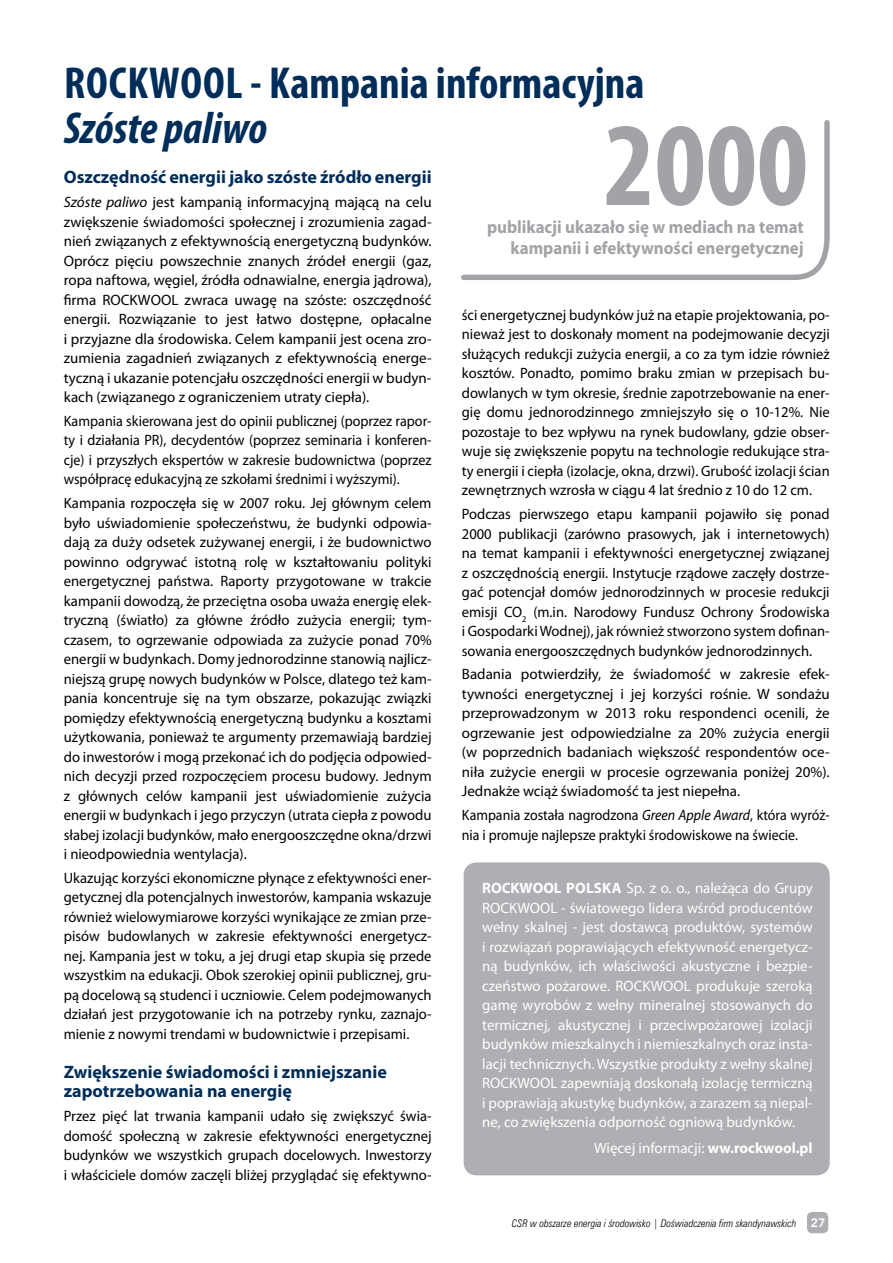
<style>
.page{position:relative;width:893px;height:1263px;background:#fff}
.page>*{position:absolute;margin:0;border:0;box-sizing:border-box;transform-origin:0 0}
.t1{font:700 condensed 120px "Myriad Pro";color:#a3a3a7}
.t2{font:700 condensed 45px "Myriad Pro";color:#002d59}
.t3{font:italic 700 condensed 45px "Myriad Pro";color:#002d59}
.t4{font:700 18px/19.5px "Myriad Pro";color:#002d59}
.t5{font:700 18px/21px "Myriad Pro";color:#a3a3a7;text-align:right;scale:.94 1}
.t6{font:15px/19.5px "Myriad Pro";color:#000;text-align:justify}
.t7{font:15px/19.5px "Myriad Pro";color:#fff;text-align:justify}
.t8{font:15px/19.5px "Myriad Pro";color:#000;text-align:justify;scale:.94 1}
.t9{font:15px/19.5px "Myriad Pro";color:#000;scale:.93 1}
.t10{font:700 15px "Myriad Pro";color:#fff}
.t11{font:10.5px "Zurich Lt Cn EU Italic";color:#000}
.s1{font-style:italic}
.s2{font-weight:700}
.s3{font-family:"News Goth EU Bold";font-size:12px;color:#fff}
</style>
<div class="page">
<div style="left:807px;top:1212px;width:21px;height:21px;background:#aeafb2;border-radius:5px"></div>
<div style="left:464px;top:862px;width:366px;height:313px;background:#aeafb2;border-radius:13px"></div>
<svg style="left:461px;top:120px;width:369px;height:160px"></svg>
<h2 class="t2" style="left:64px;top:54px;width:582px">Rockwool - Kampania informacyjna</h2>
<h2 class="t3" style="left:64px;top:100px;width:205px">Szóste paliwo</h2>
<h1 class="t1" style="left:604px;top:90px;width:206px">2000</h1>
<p class="t5" style="left:487px;top:216px;width:338px">publikacji ukazało się w mediach na temat kampanii i efektywności energetycznej</p>
<p class="t4" style="left:64px;top:167px;width:369px">Oszczędność energii jako szóste źródło energii</p>
<p class="t6" style="left:64px;top:192px;width:369px"><span class="s1">Szóste paliwo</span> jest kampanią informacyjną mającą na celu zwiększenie świadomości społecznej i zrozumienia zagad&shy;nień związanych z efektywnością energetyczną budynków.<br>Oprócz pięciu powszechnie znanych źródeł energii (gaz, ropa naftowa, węgiel, źródła odnawialne, energia jądrowa), firma ROCKWOOL zwraca uwagę na szóste: oszczędność energii. Rozwiązanie to jest łatwo dostępne, opłacalne i przyjazne dla środowiska. Celem kampanii jest ocena zro&shy;zumienia zagadnień związanych z efektywnością energe&shy;tyczną i ukazanie potencjału oszczędności energii w budyn&shy;kach (związanego z ograniczeniem utraty ciepła).</p>
<p class="t8" style="left:64px;top:411px;width:393px">Kampania skierowana jest do opinii publicznej (poprzez rapor&shy;ty i działania PR), decydentów (poprzez seminaria i konferen&shy;cje) i przyszłych ekspertów w zakresie budownictwa (poprzez współpracę edukacyjną ze szkołami średnimi i wyższymi).</p>
<p class="t6" style="left:64px;top:493px;width:369px">Kampania rozpoczęła się w 2007 roku. Jej głównym celem było uświadomienie społeczeństwu, że budynki odpowia&shy;dają za duży odsetek zużywanej energii, i że budownictwo powinno odgrywać istotną rolę w kształtowaniu polityki energetycznej państwa. Raporty przygotowane w trakcie kampanii dowodzą, że przeciętna osoba uważa energię elek&shy;tryczną (światło) za główne źródło zużycia energii; tym&shy;czasem, to ogrzewanie odpowiada za zużycie ponad 70% energii w budynkach. Domy jednorodzinne stanowią najlicz&shy;niejszą grupę nowych budynków w Polsce, dlatego też kam&shy;pania koncentruje się na tym obszarze, pokazując związki pomiędzy efektywnością energetyczną budynku a kosztami użytkowania, ponieważ te argumenty przemawiają bardziej do inwestorów i mogą przekonać ich do podjęcia odpowied&shy;nich decyzji przed rozpoczęciem procesu budowy. Jednym z głównych celów kampanii jest uświadomienie zużycia energii w budynkach i jego przyczyn (utrata ciepła z powodu słabej izolacji budynków, mało energooszczędne okna/drzwi i nieodpowiednia wentylacja).</p>
<p class="t6" style="left:64px;top:868px;width:369px">Ukazując korzyści ekonomiczne płynące z efektywności ener&shy;getycznej dla potencjalnych inwestorów, kampania wskazuje również wielowymiarowe korzyści wynikające ze zmian prze&shy;pisów budowlanych w zakresie efektywności energetycz&shy;nej. Kampania jest w toku, a jej drugi etap skupia się przede wszystkim na edukacji. Obok szerokiej opinii publicznej, gru&shy;pą docelową są studenci i uczniowie. Celem podejmowanych działań jest przygotowanie ich na potrzeby rynku, zaznajo&shy;mienie z nowymi trendami w budownictwie i przepisami.</p>
<p class="t4" style="left:64px;top:1061px;width:325px">Zwiększenie świadomości i zmniejszanie zapotrzebowania na energię</p>
<p class="t6" style="left:64px;top:1106px;width:369px">Przez pięć lat trwania kampanii udało się zwiększyć świa&shy;domość społeczną w zakresie efektywności energetycznej budynków we wszystkich grupach docelowych. Inwestorzy i właściciele domów zaczęli bliżej przyglądać się efektywno-</p>
<p class="t6" style="left:462px;top:305px;width:369px">ści energetycznej budynków już na etapie projektowania, po&shy;nieważ jest to doskonały moment na podejmowanie decyzji służących redukcji zużycia energii, a co za tym idzie również kosztów. Ponadto, pomimo braku zmian w przepisach bu&shy;dowlanych w tym okresie, średnie zapotrzebowanie na ener&shy;gię domu jednorodzinnego zmniejszyło się o 10-12%. Nie pozostaje to bez wpływu na rynek budowlany, gdzie obser&shy;wuje się zwiększenie popytu na technologie redukujące stra&shy;ty energii i ciepła (izolacje, okna, drzwi). Grubość izolacji ścian zewnętrznych wzrosła w ciągu 4 lat średnio z 10 do 12 cm.</p>
<p class="t6" style="left:462px;top:504px;width:369px">Podczas pierwszego etapu kampanii pojawiło się ponad 2000 publikacji (zarówno prasowych, jak i internetowych) na temat kampanii i efektywności energetycznej związanej z oszczędnością energii. Instytucje rządowe zaczęły dostrze&shy;gać potencjał domów jednorodzinnych w procesie redukcji emisji CO<sub>2</sub> (m.in. Narodowy Fundusz Ochrony Środowiska i Gospodarki Wodnej), jak również stworzono system dofinan&shy;sowania energooszczędnych budynków jednorodzinnych.</p>
<p class="t6" style="left:462px;top:664px;width:369px">Badania potwierdziły, że świadomość w zakresie efek&shy;tywności energetycznej i jej korzyści rośnie. W sondażu przeprowadzonym w 2013 roku respondenci ocenili, że ogrzewanie jest odpowiedzialne za 20% zużycia energii (w poprzednich badaniach większość respondentów oce&shy;niła zużycie energii w procesie ogrzewania poniżej 20%).<br>Jednakże wciąż świadomość ta jest niepełna.</p>
<p class="t9" style="left:462px;top:805px;width:397px">Kampania została nagrodzona <span class="s1">Green Apple Award</span>, która wyróż&shy;nia i promuje najlepsze praktyki środowiskowe na świecie.</p>
<p class="t7" style="left:482px;top:878px;width:332px;text-indent:144px">Sp. z o. o., należąca do Grupy ROCKWOOL - światowego lidera wśród producentów wełny skalnej - jest dostawcą produktów, systemów i rozwiązań poprawiających efektywność energetycz&shy;ną budynków, ich właściwości akustyczne i bezpie&shy;czeństwo pożarowe. ROCKWOOL produkuje szeroką gamę wyrobów z wełny mineralnej stosowanych do termicznej, akustycznej i przeciwpożarowej izolacji budynków mieszkalnych i niemieszkalnych oraz insta&shy;lacji technicznych. Wszystkie produkty z wełny skalnej ROCKWOOL zapewniają doskonałą izolację termiczną i poprawiają akustykę budynków, a zarazem są niepal&shy;ne, co zwiększenia odporność ogniową budynków.</p>
<p class="t7" style="left:594px;top:1138px;width:220px">Więcej informacji: <span class="s2">ww.rockwool.pl</span></p>
<p class="t10" style="left:482px;top:878px;width:103px">ROCKWOOL Polska</p>
<p class="t11" style="left:512px;top:1217px;width:315px">CSR w obszarze energia i środowisko | Doświadczenia firm skandynawskich <span class="s3">27</span></p>
</div>
